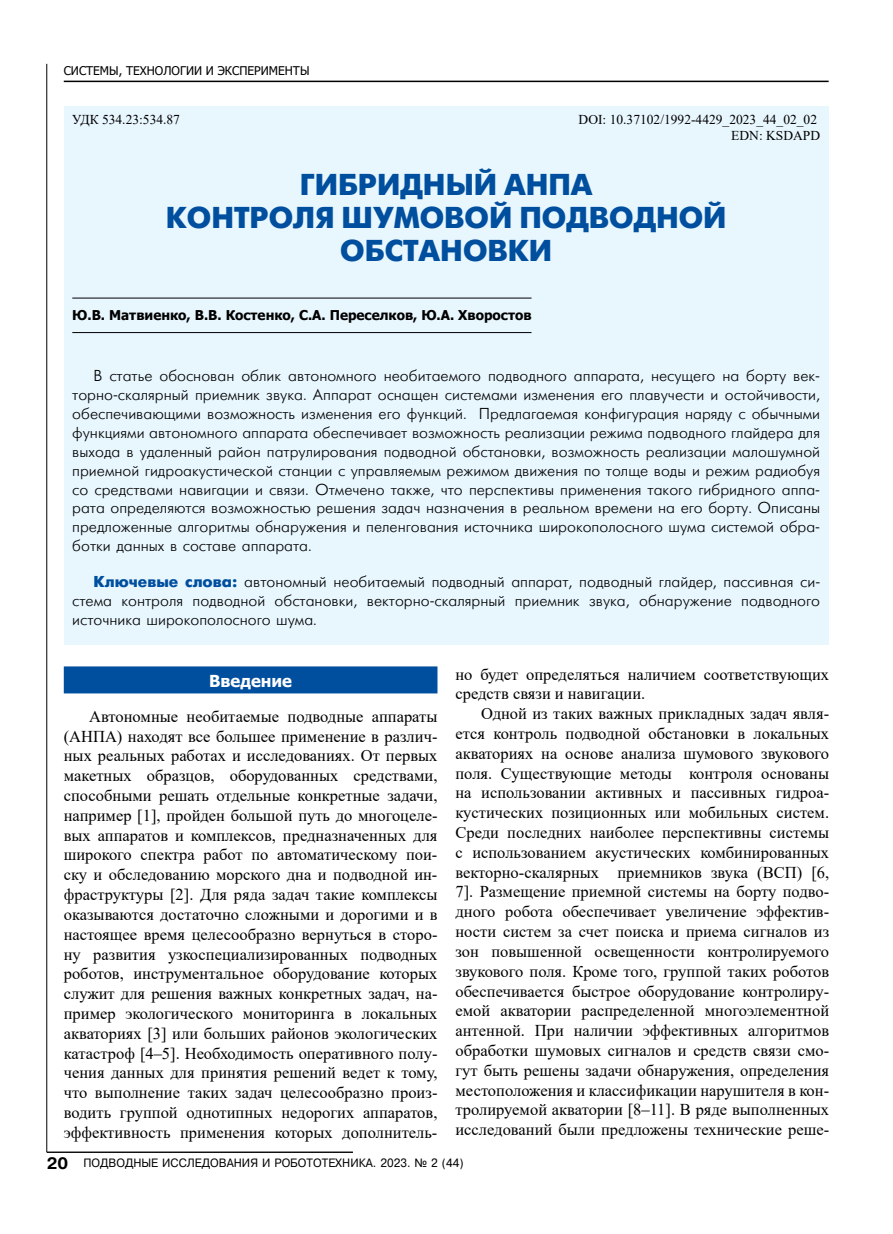
<style>
.page{position:relative;width:893px;height:1234px;background:#fff}
.page>*{position:absolute;margin:0;border:0;box-sizing:border-box;transform-origin:0 0}
.t1{font:700 30px/33px "Futuris C";color:#004f9f;text-align:center}
.t2{font:16.5px/19.8px "Times New Roman";color:#000;text-align:justify}
.t3{font:700 16.5px "Tahoma";color:#fff}
.t4{font:15.75px/18.9px "Futuris Cyrillic";color:#000;text-align:justify}
.t5{font:13.5px/16.2px "Times New Roman";color:#000;text-align:right}
.t6{font:700 13.5px "Tahoma";color:#000}
.t7{font:12px "Pragmatica Cyrillic";color:#000;scale:.95 1}
.t8{font:12px "Tahoma";color:#000}
.s1{font-family:"Futuris";font-weight:700;color:#004f9f}
.s2{font-family:"Pragmatica CTT";font-weight:700;font-size:16.5px}
</style>
<div class="page">
<hr style="left:64px;top:81px;width:765px;height:1px;background:#000">
<hr style="left:47px;top:64px;width:1px;height:1087px;background:#000">
<hr style="left:47px;top:1151px;width:306px;height:1px;background:#000">
<div style="left:64px;top:106px;width:765px;height:539px;background:#e8f6fe"></div>
<hr style="left:72px;top:298px;width:459px;height:1px;background:#000">
<hr style="left:72px;top:332px;width:459px;height:1px;background:#000">
<div style="left:64px;top:666px;width:373px;height:27px;background:#004f9f"></div>
<p class="t8" style="left:64px;top:62px;width:247px">СИСТЕМЫ, ТЕХНОЛОГИИ И ЭКСПЕРИМЕНТЫ</p>
<p class="t5" style="left:72px;top:111px;width:109px">УДК 534.23:534.87</p>
<p class="t5" style="left:579px;top:111px;width:243px">DOI: 10.37102/1992-4429_2023_44_02_02<br>EDN: KSDAPD</p>
<h1 class="t1" style="left:166px;top:169px;width:562px">ГИБРИДНЫЙ АНПА<br>КОНТРОЛЯ ШУМОВОЙ ПОДВОДНОЙ<br>ОБСТАНОВКИ</h1>
<p class="t6" style="left:72px;top:305px;width:461px">Ю.B. Матвиенко, В.В. Костенко, С.А. Переселков, Ю.А. Хворостов</p>
<p class="t4" style="left:72px;top:366px;width:749px;text-indent:21px">В статье обоснован облик автономного необитаемого подводного аппарата, несущего на борту век&shy;торно-скалярный приемник звука. Аппарат оснащен системами изменения его плавучести и остойчивости, обеспечивающими возможность изменения его функций. Предлагаемая конфигурация наряду с обычными функциями автономного аппарата обеспечивает возможность реализации режима подводного глайдера для выхода в удаленный район патрулирования подводной обстановки, возможность реализации малошумной приемной гидроакустической станции с управляемым режимом движения по толще воды и режим радиобуя со средствами навигации и связи. Отмечено также, что перспективы применения такого гибридного аппа&shy;рата определяются возможностью решения задач назначения в реальном времени на его борту. Описаны предложенные алгоритмы обнаружения и пеленгования источника широкополосного шума системой обра&shy;ботки данных в составе аппарата.</p>
<p class="t4" style="left:72px;top:572px;width:749px;text-indent:21px"><span class="s1">Ключевые слова:</span> автономный необитаемый подводный аппарат, подводный глайдер, пассивная си&shy;стема контроля подводной обстановки, векторно-скалярный приемник звука, обнаружение подводного источника широкополосного шума.</p>
<p class="t3" style="left:209px;top:669px;width:84px">Введение</p>
<p class="t2" style="left:64px;top:705px;width:375px;text-indent:26px">Автономные необитаемые подводные аппараты (АНПА) находят все большее применение в различ&shy;ных реальных работах и исследованиях. От первых макетных образцов, оборудованных средствами, способными решать отдельные конкретные задачи, например [1], пройден большой путь до многоцеле&shy;вых аппаратов и комплексов, предназначенных для широкого спектра работ по автоматическому пои&shy;ску и обследованию морского дна и подводной ин&shy;фраструктуры [2]. Для ряда задач такие комплексы оказываются достаточно сложными и дорогими и в настоящее время целесообразно вернуться в сторо&shy;ну развития узкоспециализированных подводных роботов, инструментальное оборудование которых служит для решения важных конкретных задач, на&shy;пример экологического мониторинга в локальных акваториях [3] или больших районов экологических катастроф [4‒5]. Необходимость оперативного полу&shy;чения данных для принятия решений ведет к тому, что выполнение таких задач целесообразно произ&shy;водить группой однотипных недорогих аппаратов, эффективность применения которых дополнитель-</p>
<p class="t2" style="left:455px;top:663px;width:375px">но будет определяться наличием соответствующих средств связи и навигации.</p>
<p class="t2" style="left:455px;top:703px;width:375px;text-indent:26px">Одной из таких важных прикладных задач явля&shy;ется контроль подводной обстановки в локальных акваториях на основе анализа шумового звукового поля. Существующие методы контроля основаны на использовании активных и пассивных гидроа&shy;кустических позиционных или мобильных систем.<br>Среди последних наиболее перспективны системы с использованием акустических комбинированных векторно-скалярных приемников звука (ВСП) [6, 7]. Размещение приемной системы на борту подво&shy;дного робота обеспечивает увеличение эффектив&shy;ности систем за счет поиска и приема сигналов из зон повышенной освещенности контролируемого звукового поля. Кроме того, группой таких роботов обеспечивается быстрое оборудование контролиру&shy;емой акватории распределенной многоэлементной антенной. При наличии эффективных алгоритмов обработки шумовых сигналов и средств связи смо&shy;гут быть решены задачи обнаружения, определения местоположения и классификации нарушителя в кон&shy;тролируемой акватории [8‒11]. В ряде выполненных исследований были предложены технические реше-</p>
<p class="t7" style="left:47px;top:1156px;width:440px"><span class="s2">20</span> ПОДВОДНЫЕ ИССЛЕДОВАНИЯ И РОБОТОТЕХНИКА. 2023. ¹ 2 (44)</p>
</div>
